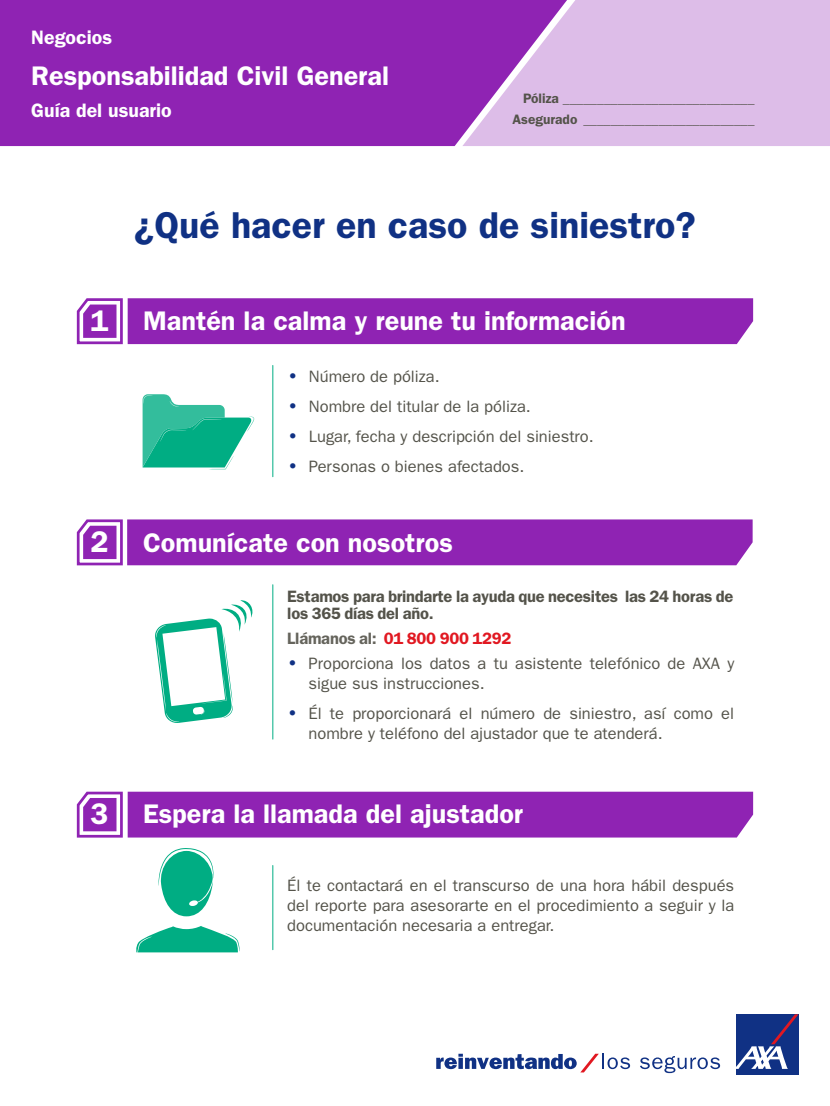
<style>
.page{position:relative;width:830px;height:1106px;background:#fff}
.page>*{position:absolute;margin:0;border:0;box-sizing:border-box;transform-origin:0 0}
.t1{font:600 37.5px "ITC Franklin Gothic Std";color:#103184}
.Textos_Largos{font:600 29.85px "ITC Franklin Gothic Std";color:#fff}
.t2{font:600 27px "ITC Franklin Gothic Std";color:#fff}
.t3{font:600 19.5px "ITC Franklin Gothic Std";color:#fff}
.Párrafo_Full{font:16.5px/19.8px "ITC Franklin Gothic Std";color:#54534a}
.t4{font:600 16.5px/16.5px "ITC Franklin Gothic Std";letter-spacing:-.015em;color:#54534a}
.t5{font:600 16.5px "ITC Franklin Gothic Std";letter-spacing:-.015em;color:#e11821}
.t6{font:600 13.65px "ITC Franklin Gothic Std";color:#54534a}
.s1{font-weight:600;font-size:18px;color:#103184}
.s2{color:#65645c}
</style>
<div class="page">
<div style="left:0;top:0;width:462px;height:146px;background:#8f23b3"></div>
<svg style="left:462px;top:0;width:367px;height:146px;background:#d3a9e1"></svg>
<hr style="left:272px;top:365px;width:1px;height:112px;background:#00ad83">
<hr style="left:272px;top:584px;width:1px;height:155px;background:#00ad83">
<hr style="left:272px;top:865px;width:1px;height:84px;background:#00ad83">
<svg style="left:76px;top:298px;width:676px;height:47px;background:#952fb7"></svg>
<svg style="left:76px;top:519px;width:676px;height:47px;background:#952fb7"></svg>
<svg style="left:76px;top:791px;width:676px;height:47px;background:#952fb7"></svg>
<svg style="left:155px;top:600px;width:98px;height:123px"></svg>
<svg style="left:158px;top:848px;width:56px;height:68px"></svg>
<svg style="left:136px;top:926px;width:104px;height:27px"></svg>
<div style="left:735px;top:1014px;width:63px;height:60px;background:#103184"></div>
<svg style="left:735px;top:1014px;width:63px;height:54px"></svg>
<svg style="left:640px;top:1056px;width:79px;height:17px"></svg>
<svg style="left:436px;top:1053px;width:193px;height:19px"></svg>
<svg style="left:142px;top:394px;width:112px;height:75px"></svg>
<p class="t3" style="left:31px;top:26px;width:82px">Negocios</p>
<p class="t2" style="left:31px;top:60px;width:359px">Responsabilidad Civil General</p>
<p class="t3" style="left:31px;top:99px;width:142px">Guía del usuario</p>
<p class="t6" style="left:522px;top:90px;width:233px">Póliza ____________________________</p>
<p class="t6" style="left:512px;top:111px;width:243px">Asegurado _________________________</p>
<p class="t1" style="left:134px;top:203px;width:563px">¿Qué hacer en caso de siniestro?</p>
<p class="Textos_Largos" style="left:90px;top:302px;width:19px">1</p>
<p class="t2" style="left:143px;top:305px;width:484px">Mantén la calma y reune tu información</p>
<p class="Párrafo_Full" style="left:287px;top:366px;width:153px"><span class="s1">•</span> Número de póliza.</p>
<p class="Párrafo_Full" style="left:287px;top:396px;width:245px"><span class="s1">•</span> Nombre del titular de la póliza.</p>
<p class="Párrafo_Full" style="left:287px;top:426px;width:307px"><span class="s1">•</span> Lugar, fecha y descripción del siniestro.</p>
<p class="Párrafo_Full" style="left:287px;top:456px;width:238px"><span class="s1">•</span> Personas o bienes afectados.</p>
<p class="Textos_Largos" style="left:90px;top:524px;width:19px">2</p>
<p class="t2" style="left:143px;top:526px;width:311px">Comunícate con nosotros</p>
<p class="t4" style="left:287px;top:588px;width:447px">Estamos para brindarte la ayuda que necesites las 24 horas de los 365 días del año.</p>
<p class="t5" style="left:287px;top:628px;width:225px"><span class="s2">Llámanos al:</span> 01 800 900 1292</p>
<p class="Párrafo_Full" style="left:308px;top:654px;width:427px;text-indent:-21px"><span class="s1">•</span> Proporciona los datos a tu asistente telefónico de AXA y sigue sus instrucciones.</p>
<p class="Párrafo_Full" style="left:308px;top:704px;width:427px;text-indent:-21px"><span class="s1">•</span> Él te proporcionará el número de siniestro, así como el nombre y teléfono del ajustador que te atenderá.</p>
<p class="Textos_Largos" style="left:90px;top:796px;width:19px">3</p>
<p class="t2" style="left:143px;top:798px;width:381px">Espera la llamada del ajustador</p>
<p class="Párrafo_Full" style="left:287px;top:876px;width:448px;text-align:justify">Él te contactará en el transcurso de una hora hábil después del reporte para asesorarte en el procedimiento a seguir y la documentación necesaria a entregar.</p>
</div>
